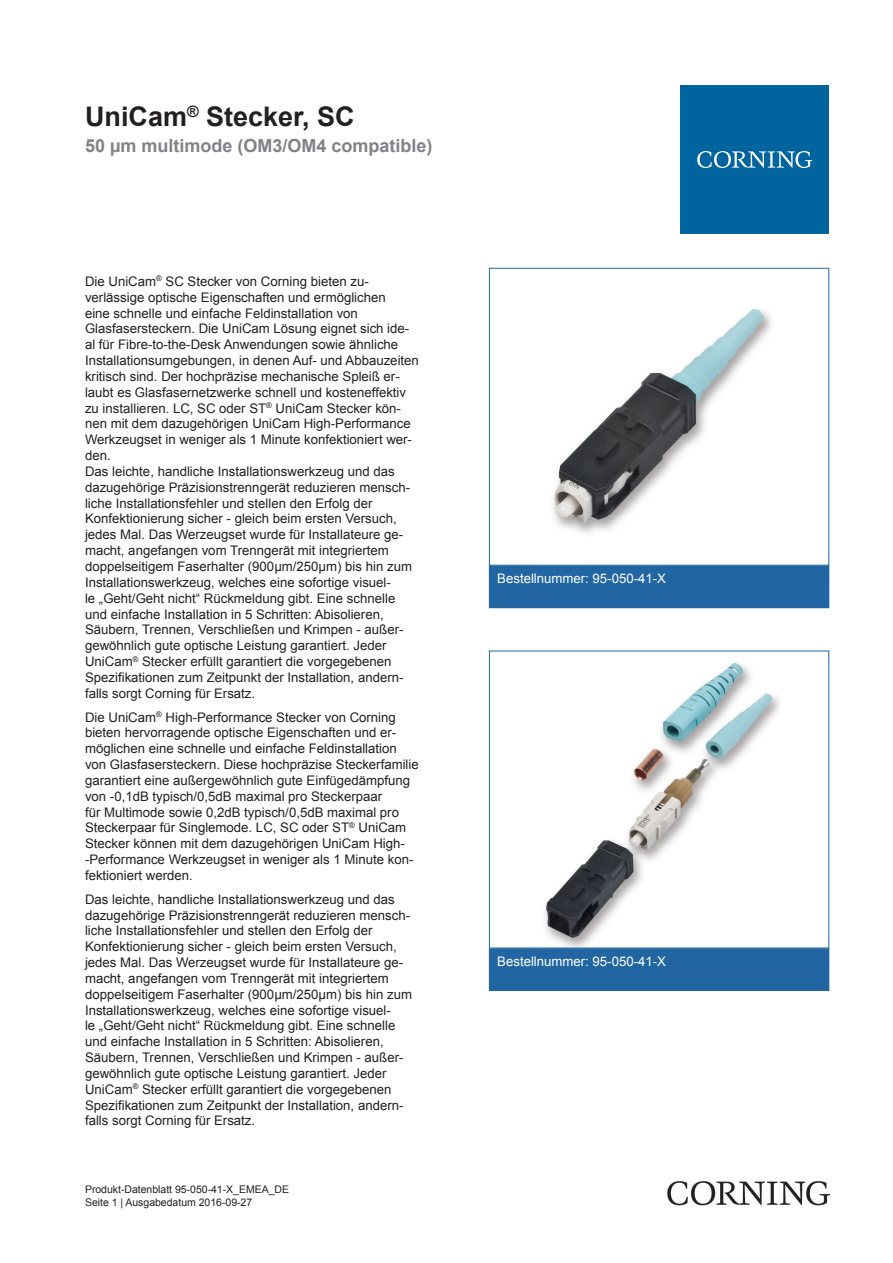
<style>
.page{position:relative;width:893px;height:1263px;background:#fff}
.page>*{position:absolute;margin:0;border:0;box-sizing:border-box;transform-origin:0 0}
.t1{font:700 27px "Arial";color:#231f20}
.t2{font:700 18px "Arial";color:#808285}
.t3{font:13.2px/15.9px "Arial";color:#231f20}
.t4{font:13.2px "Arial";color:#fff}
.t5{font:10.5px/12.6px "Arial";color:#231f20}
</style>
<div class="page">
<img style="left:553px;top:309px;width:219px;height:224px">
<div style="left:489px;top:268px;width:340px;height:298px;border:1px solid #2166a2"></div>
<div style="left:489px;top:566px;width:340px;height:42px;background:#2166a2"></div>
<img style="left:545px;top:663px;width:235px;height:283px">
<div style="left:489px;top:949px;width:340px;height:41px;background:#2166a2"></div>
<div style="left:489px;top:948px;width:340px;height:43px;border:1px solid #2166a2"></div>
<div style="left:680px;top:85px;width:149px;height:149px;background:#00649e"></div>
<svg style="left:697px;top:151px;width:115px;height:17px"></svg>
<img style="left:668px;top:1181px;width:161px;height:24px">
<h1 class="t1" style="left:85px;top:97px;width:271px">UniCam<sup>®</sup> Stecker, SC</h1>
<h2 class="t2" style="left:85px;top:133px;width:349px">50 µm multimode (OM3/OM4 compatible)</h2>
<p class="t3" style="left:85px;top:273px;width:335px">Die UniCam<sup>®</sup> SC Stecker von Corning bieten zu&shy;verlässige optische Eigenschaften und ermöglichen<br>eine schnelle und einfache Feldinstallation von Glasfasersteckern. Die UniCam Lösung eignet sich ide&shy;al für Fibre -to -the -Desk Anwendungen sowie ähnliche Installationsumgebungen, in denen Auf - und Abbauzeiten kritisch sind. Der hochpräzise mechanische Spleiß er&shy;laubt es Glasfasernetzwerke schnell und kosteneffektiv zu installieren. LC, SC oder ST<sup>®</sup> UniCam Stecker kön&shy;nen mit dem dazugehörigen UniCam High -Performance Werkzeugset in weniger als 1 Minute konfektioniert wer&shy;den.<br>Das leichte, handliche Installationswerkzeug und das dazugehörige Präzisionstrenngerät reduzieren mensch&shy;liche Installationsfehler und stellen den Erfolg der Konfektionierung sicher - gleich beim ersten Versuch, jedes Mal. Das Werzeugset wurde für Installateure ge&shy;macht, angefangen vom Trenngerät mit integriertem doppelseitigem Faserhalter (900µm/250µm) bis hin zum Installationswerkzeug, welches eine sofortige visuel-<br>le „Geht/Geht nicht“ Rückmeldung gibt. Eine schnelle und einfache Installation in 5 Schritten: Abisolieren, Säubern, Trennen, Verschließen und Krimpen - außer&shy;gewöhnlich gute optische Leistung garantiert. Jeder UniCam<sup>®</sup> Stecker erfüllt garantiert die vorgegebenen Spezifikationen zum Zeitpunkt der Installation, andern&shy;falls sorgt Corning für Ersatz.</p>
<p class="t3" style="left:85px;top:709px;width:335px">Die UniCam<sup>®</sup> High -Performance Stecker von Corning bieten hervorragende optische Eigenschaften und er&shy;möglichen eine schnelle und einfache Feldinstallation von Glasfasersteckern. Diese hochpräzise Steckerfamilie garantiert eine außergewöhnlich gute Einfügedämpfung von -0,1dB typisch/0,5dB maximal pro Steckerpaar<br>für Multimode sowie 0,2dB typisch/0,5dB maximal pro Steckerpaar für Singlemode. LC, SC oder ST<sup>®</sup> UniCam Stecker können mit dem dazugehörigen UniCam High - -Performance Werkzeugset in weniger als 1 Minute kon&shy;fektioniert werden.</p>
<p class="t3" style="left:85px;top:891px;width:328px">Das leichte, handliche Installationswerkzeug und das dazugehörige Präzisionstrenngerät reduzieren mensch&shy;liche Installationsfehler und stellen den Erfolg der Konfektionierung sicher - gleich beim ersten Versuch, jedes Mal. Das Werzeugset wurde für Installateure ge&shy;macht, angefangen vom Trenngerät mit integriertem doppelseitigem Faserhalter (900µm/250µm) bis hin zum Installationswerkzeug, welches eine sofortige visuel-<br>le „Geht/Geht nicht“ Rückmeldung gibt. Eine schnelle und einfache Installation in 5 Schritten: Abisolieren, Säubern, Trennen, Verschließen und Krimpen - außer&shy;gewöhnlich gute optische Leistung garantiert. Jeder UniCam<sup>®</sup> Stecker erfüllt garantiert die vorgegebenen Spezifikationen zum Zeitpunkt der Installation, andern&shy;falls sorgt Corning für Ersatz.</p>
<p class="t5" style="left:85px;top:1183px;width:206px">Produkt-Datenblatt 95-050-41-X_EMEA_DE<br>Seite 1 | Ausgabedatum 2016-09-27</p>
<p class="t4" style="left:497px;top:569px;width:170px">Bestellnummer: 95-050-41-X</p>
<p class="t4" style="left:497px;top:952px;width:170px">Bestellnummer: 95-050-41-X</p>
</div>
